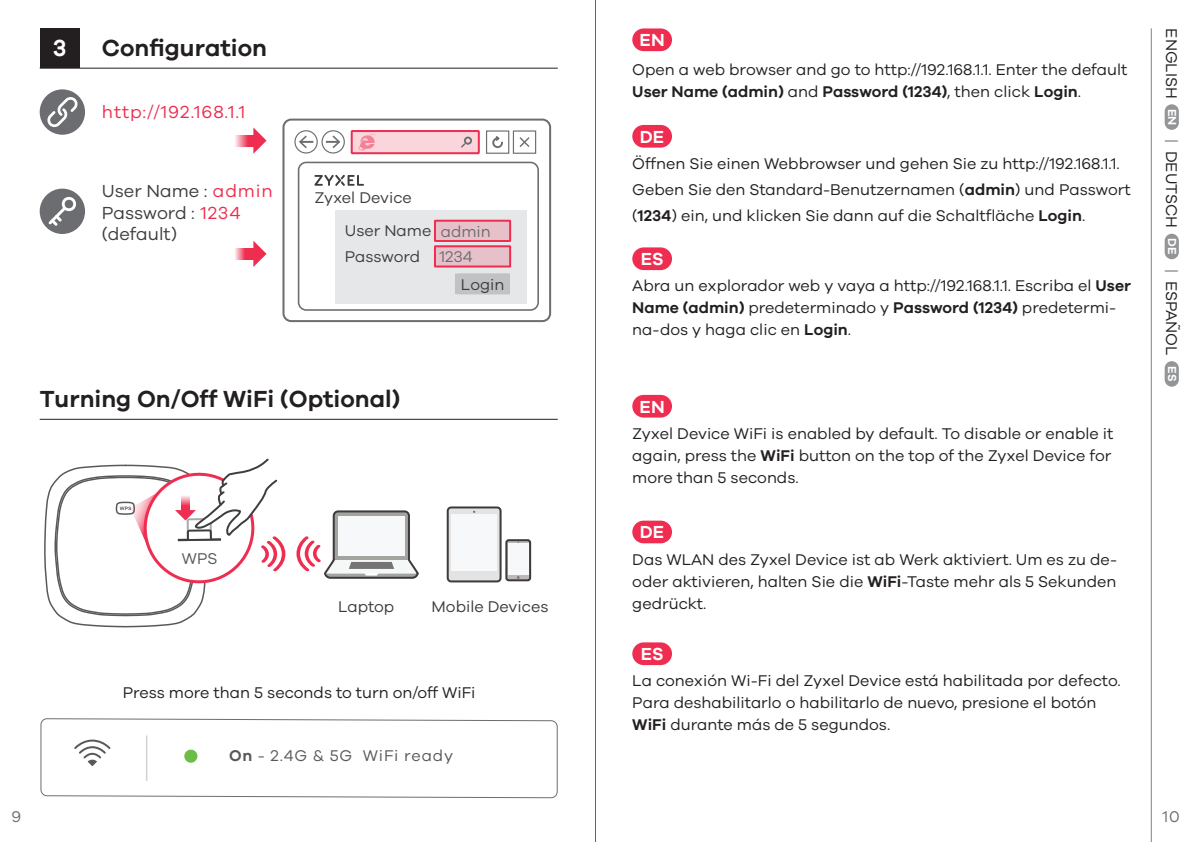
<style>
.page{position:relative;width:1191px;height:842px;background:#fff}
.page>*{position:absolute;margin:0;border:0;box-sizing:border-box;transform-origin:0 0}
.t1{font:600 24px "Galano Grotesque";color:#231f20}
.t2{font:600 24px "Galano Grotesque";color:#fff}
.t3{font:18px/21.6px "Galano Grotesque";color:#3e3e3f}
.t4{font:18px "Galano Grotesque";letter-spacing:.05em;color:#ee2d50}
.t5{font:600 18px "Galano Grotesque";color:#fff}
.t6{font:16px/22px "Galano Grotesque";color:#231f20}
.t7{font:16px/33.2px "Galano Grotesque";color:#3e3e3f}
.t8{font:16px "Galano Grotesque";letter-spacing:.05em;color:#57585a}
.t9{font:16px "Galano Grotesque";color:#3d3a39}
.t10{font:16px "Galano Grotesque";color:#6c6d70}
.s1{color:#ee2d50}
.s2{color:#6c6d70}
.s3{font-weight:600}
.s4{font-weight:600;font-size:12px;color:#fff}
.s5{color:#808285}
</style>
<div class="page">
<hr style="left:595px;top:0;width:1px;height:842px;background:#129847">
<hr style="left:1151px;top:28px;width:1px;height:814px;background:#808285">
<div style="left:1164px;top:104px;width:14px;height:26px;background:#939598;border-radius:7px"></div>
<div style="left:1164px;top:234px;width:14px;height:25px;background:#939598;border-radius:7px"></div>
<div style="left:1164px;top:361px;width:14px;height:26px;background:#939598;border-radius:7px"></div>
<hr style="left:40px;top:68px;width:518px;height:1px;background:#231f20">
<div style="left:40px;top:28px;width:39px;height:40px;background:#231f20"></div>
<svg style="left:235px;top:248px;width:18px;height:11px"></svg>
<svg style="left:253px;top:241px;width:13px;height:26px"></svg>
<div style="left:335px;top:210px;width:192px;height:93px;background:#e6e7e9"></div>
<div style="left:435px;top:221px;width:75px;height:20px;background:#e7c1ca"></div>
<div style="left:434px;top:220px;width:77px;height:22px;border:2px solid #ee2d50"></div>
<div style="left:435px;top:246px;width:75px;height:20px;background:#e7c1ca"></div>
<div style="left:434px;top:245px;width:77px;height:22px;border:2px solid #ee2d50"></div>
<svg style="left:314px;top:175px;width:50px;height:11px"></svg>
<div style="left:282px;top:119px;width:269px;height:203px;border:2px solid #6c6d70;border-radius:8px"></div>
<div style="left:486px;top:130px;width:23px;height:24px;border:1px solid #6c6d70"></div>
<div style="left:513px;top:130px;width:23px;height:24px;border:1px solid #6c6d70"></div>
<svg style="left:519px;top:137px;width:10px;height:10px"></svg>
<div style="left:352px;top:131px;width:127px;height:22px;background:#fbd5dc"></div>
<div style="left:351px;top:130px;width:129px;height:24px;border:2px solid #ee2d50"></div>
<svg style="left:358px;top:134px;width:17px;height:16px"></svg>
<svg style="left:461px;top:137px;width:11px;height:11px"></svg>
<div style="left:321px;top:130px;width:24px;height:24px;border:1px solid #6c6d70;border-radius:50%"></div>
<svg style="left:326px;top:135px;width:14px;height:13px"></svg>
<div style="left:294px;top:130px;width:24px;height:24px;border:1px solid #6c6d70;border-radius:50%"></div>
<svg style="left:299px;top:135px;width:14px;height:13px"></svg>
<div style="left:298px;top:162px;width:241px;height:149px;border:2px solid #6c6d70;border-radius:8px"></div>
<svg style="left:492px;top:136px;width:11px;height:12px"></svg>
<svg style="left:455px;top:273px;width:55px;height:21px"></svg>
<div style="left:40px;top:189px;width:45px;height:45px;background:#6c6d70;border-radius:50%"></div>
<svg style="left:49px;top:197px;width:27px;height:29px"></svg>
<svg style="left:235px;top:135px;width:18px;height:11px"></svg>
<svg style="left:253px;top:127px;width:13px;height:27px"></svg>
<div style="left:40px;top:89px;width:45px;height:46px;background:#6c6d70;border-radius:50%"></div>
<svg style="left:44px;top:94px;width:37px;height:36px"></svg>
<div style="left:632px;top:28px;width:40px;height:23px;background:#ee2d50;border-radius:11px"></div>
<div style="left:632px;top:125px;width:40px;height:23px;background:#ee2d50;border-radius:11px"></div>
<div style="left:632px;top:247px;width:40px;height:23px;background:#ee2d50;border-radius:11px"></div>
<div style="left:632px;top:395px;width:40px;height:23px;background:#ee2d50;border-radius:11px"></div>
<div style="left:632px;top:521px;width:40px;height:22px;background:#ee2d50;border-radius:11px"></div>
<div style="left:632px;top:642px;width:40px;height:23px;background:#ee2d50;border-radius:11px"></div>
<hr style="left:40px;top:419px;width:518px;height:1px;background:#231f20">
<svg style="left:40px;top:719px;width:518px;height:80px"></svg>
<hr style="left:146px;top:735px;width:1px;height:46px;background:#d1d2d4">
<svg style="left:74px;top:739px;width:36px;height:27px"></svg>
<svg style="left:296px;top:510px;width:123px;height:69px"></svg>
<div style="left:506px;top:540px;width:24px;height:41px;background:#bcbab8;border-radius:2px"></div>
<div style="left:508px;top:543px;width:20px;height:32px;background:#f6f8f9"></div>
<div style="left:448px;top:508px;width:52px;height:74px;background:#e2e3e2;border-radius:3px"></div>
<div style="left:451px;top:514px;width:46px;height:56px;background:#f6f8f9"></div>
<div style="left:505px;top:539px;width:26px;height:42px;border:2px solid #3d3a39;border-radius:2px"></div>
<div style="left:447px;top:506px;width:54px;height:76px;border:2px solid #3d3a39;border-radius:3px"></div>
<svg style="left:44px;top:458px;width:241px;height:170px"></svg>
<h1 class="t2" style="left:53px;top:33px;width:15px">3</h1>
<h1 class="t1" style="left:102px;top:33px;width:166px">Configuration</h1>
<p class="t4" style="left:102px;top:102px;width:145px">http://192.168.1.1</p>
<p class="t3" style="left:102px;top:180px;width:172px">User Name : <span class="s1">admin<br></span>Password : <span class="s1">1234 </span>(default)</p>
<p class="t7" style="left:345px;top:181px;width:88px;text-indent:-30px">Zyxel Device<br>User Name</p>
<p class="t7" style="left:345px;top:240px;width:129px">Password <span class="s2">1234</span></p>
<p class="t10" style="left:441px;top:222px;width:52px">admin</p>
<p class="t7" style="left:461px;top:267px;width:45px">Login</p>
<h1 class="t1" style="left:40px;top:384px;width:362px">Turning On/Off WiFi (Optional)</h1>
<p class="t9" style="left:338px;top:597px;width:58px">Laptop</p>
<p class="t9" style="left:431px;top:597px;width:118px">Mobile Devices</p>
<p class="t6" style="left:123px;top:681px;width:354px">Press more than 5 seconds to turn on/off WiFi</p>
<p class="t8" style="left:229px;top:746px;width:225px"><span class="s3">On</span> - 2.4G &amp; 5G WiFi ready</p>
<p class="t5" style="left:639px;top:29px;width:27px">EN</p>
<p class="t6" style="left:632px;top:58px;width:497px">Open a web browser and go to http://192.168.1.1. Enter the default<br><span class="s3">User Name (admin)</span> and <span class="s3">Password (1234)</span>, then click <span class="s3">Login</span>.</p>
<p class="t5" style="left:640px;top:126px;width:26px">DE</p>
<p class="t6" style="left:632px;top:150px;width:500px;line-height:26px">Öffnen Sie einen Webbrowser und gehen Sie zu http://192.168.1.1.<br>Geben Sie den Standard-Benutzernamen (<span class="s3">admin</span>) und Passwort (<span class="s3">1234</span>) ein, und klicken Sie dann auf die Schaltfläche <span class="s3">Login</span>.</p>
<p class="t5" style="left:640px;top:248px;width:24px">ES</p>
<p class="t6" style="left:632px;top:274px;width:500px">Abra un explorador web y vaya a http://192.168.1.1. Escriba el <span class="s3">User<br>Name (admin)</span> predeterminado y <span class="s3">Password (1234)</span> predetermi&shy;na-dos y haga clic en <span class="s3">Login</span>.</p>
<p class="t5" style="left:639px;top:395px;width:27px">EN</p>
<p class="t6" style="left:632px;top:422px;width:482px">Zyxel Device WiFi is enabled by default. To disable or enable it again, press the <span class="s3">WiFi</span> button on the top of the Zyxel Device for more than 5 seconds.</p>
<p class="t5" style="left:640px;top:521px;width:26px">DE</p>
<p class="t6" style="left:632px;top:548px;width:486px;text-align:justify">Das WLAN des Zyxel Device ist ab Werk aktiviert. Um es zu de&shy;oder aktivieren, halten Sie die <span class="s3">WiFi</span>-Taste mehr als 5 Sekunden gedrückt.</p>
<p class="t5" style="left:640px;top:643px;width:24px">ES</p>
<p class="t6" style="left:632px;top:669px;width:490px">La conexión Wi-Fi del Zyxel Device está habilitada por defecto.<br>Para deshabilitarlo o habilitarlo de nuevo, presione el botón<br><span class="s3">WiFi</span> durante más de 5 segundos.</p>
<p class="t6" style="left:1183px;top:28px;width:355px;rotate:90deg">ENGLISH <span class="s4">EN</span> <span class="s5">|</span> DEUTSCH <span class="s4">DE</span> <span class="s5">|</span> ESPAÑOL <span class="s4">ES</span></p>
<p class="t10" style="left:11px;top:807px;width:11px">9</p>
<p class="t10" style="left:1162px;top:807px;width:19px">10</p>
</div>
